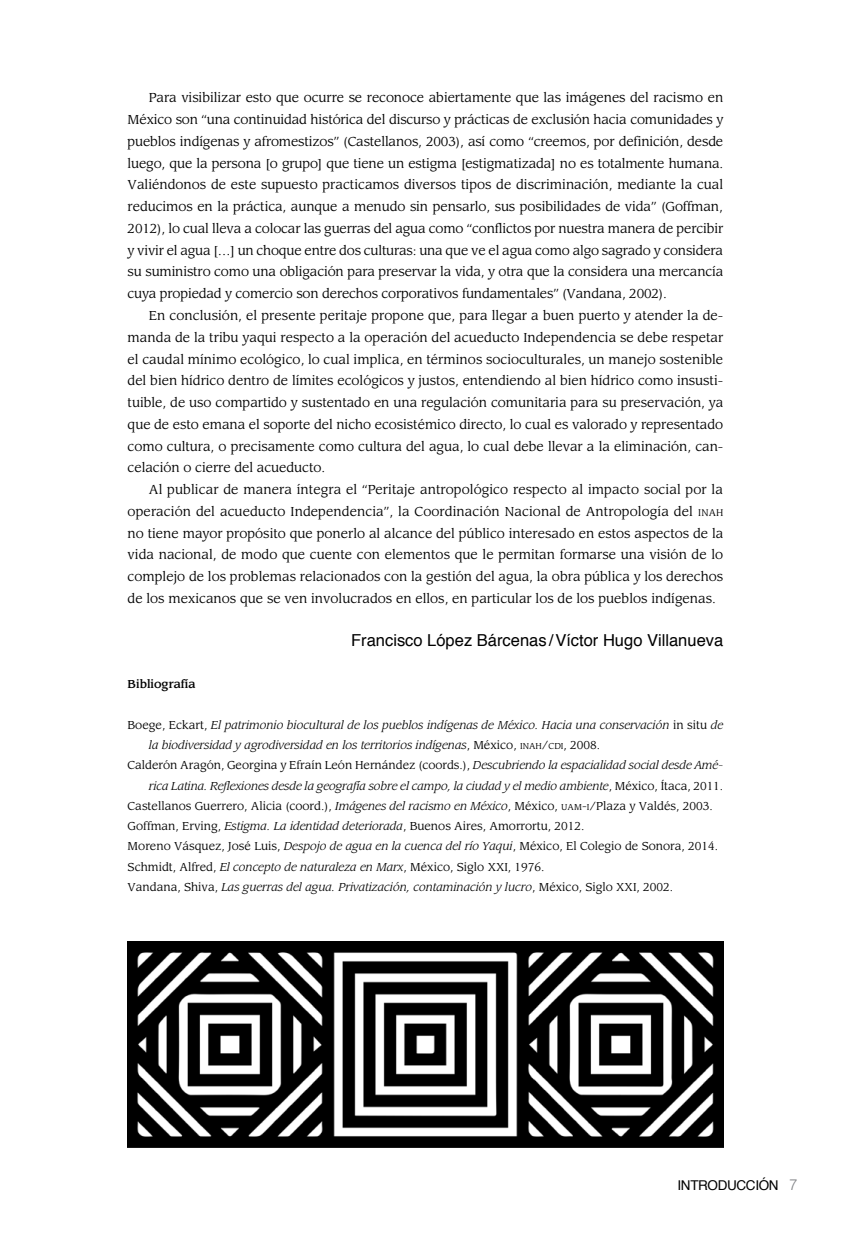
<style>
.page{position:relative;width:851px;height:1255px;background:#fff}
.page>*{position:absolute;margin:0;border:0;box-sizing:border-box;transform-origin:0 0}
.t1{font:16.5px "Helvetica";color:#000}
.t2{font:300 15px "Helvetica";color:#808285}
.t3{font:13.5px "Helvetica";letter-spacing:-.025em;color:#000}
.t4{font:12.75px/21.8px "Leawood";letter-spacing:-.005em;color:#000;text-align:justify}
.t5{font:11.25px "Leawood";color:#000}
.t6{font:italic 11.25px "Leawood";color:#000}
.t7{font:500 11.25px "Leawood";color:#000}
.s1{font-size:9.6px}
.s2{font-style:normal}
.s3{font-style:normal;font-size:8.4px}
.s4{font-style:italic}
.s5{font-size:8.4px}
.s6{font-style:inherit}
</style>
<div class="page">
<img style="left:128px;top:941px;width:595px;height:206px">
<p class="t4" style="left:128px;top:87px;width:597px;text-indent:21px">Para visibilizar esto que ocurre se reconoce abiertamente que las imágenes del racismo en México son “una continuidad histórica del discurso y prácticas de exclusión hacia comunidades y pueblos indígenas y afromestizos” (Castellanos, 2003), así como “creemos, por definición, desde luego, que la persona [o grupo] que tiene un estigma [estigmatizada] no es totalmente humana.<br>Valiéndonos de este supuesto practicamos diversos tipos de discriminación, mediante la cual reducimos en la práctica, aunque a menudo sin pensarlo, sus posibilidades de vida” (Goffman, 2012), lo cual lleva a colocar las guerras del agua como “conflictos por nuestra manera de percibir y vivir el agua […] un choque entre dos culturas: una que ve el agua como algo sagrado y considera su suministro como una obligación para preservar la vida, y otra que la considera una mercancía cuya propiedad y comercio son derechos corporativos fundamentales” (Vandana, 2002).</p>
<p class="t4" style="left:128px;top:305px;width:597px;text-indent:21px">En conclusión, el presente peritaje propone que, para llegar a buen puerto y atender la de&shy;manda de la tribu yaqui respecto a la operación del acueducto Independencia se debe respetar el caudal mínimo ecológico, lo cual implica, en términos socioculturales, un manejo sostenible del bien hídrico dentro de límites ecológicos y justos, entendiendo al bien hídrico como insusti&shy;tuible, de uso compartido y sustentado en una regulación comunitaria para su preservación, ya que de esto emana el soporte del nicho ecosistémico directo, lo cual es valorado y representado como cultura, o precisamente como cultura del agua, lo cual debe llevar a la eliminación, can&shy;celación o cierre del acueducto.</p>
<p class="t4" style="left:128px;top:479px;width:597px;text-indent:21px">Al publicar de manera íntegra el “Peritaje antropológico respecto al impacto social por la operación del acueducto Independencia”, la Coordinación Nacional de Antropología del <span class="s1">INAH </span>no tiene mayor propósito que ponerlo al alcance del público interesado en estos aspectos de la vida nacional, de modo que cuente con elementos que le permitan formarse una visión de lo complejo de los problemas relacionados con la gestión del agua, la obra pública y los derechos de los mexicanos que se ven involucrados en ellos, en particular los de los pueblos indígenas.</p>
<p class="t1" style="left:351px;top:628px;width:373px">Francisco López Bárcenas /Víctor Hugo Villanueva</p>
<p class="t7" style="left:128px;top:677px;width:69px">Bibliografía</p>
<p class="t6" style="left:128px;top:718px;width:597px"><span class="s2">Boege, Eckart,</span> El patrimonio biocultural de los pueblos indígenas de México. Hacia una conservación <span class="s2">in situ</span> de</p>
<p class="t6" style="left:149px;top:738px;width:453px">la biodiversidad y agrodiversidad en los territorios indígenas<span class="s2">, México,</span> <span class="s3">INAH</span><span class="s2">/</span><span class="s3">CDI</span><span class="s2">, 2008.</span></p>
<p class="t5" style="left:128px;top:758px;width:597px">Calderón Aragón, Georgina y Efraín León Hernández (coords.), <span class="s4">Descubriendo la espacialidad social desde Amé-</span></p>
<p class="t6" style="left:149px;top:778px;width:575px">rica Latina. Reflexiones desde la geografía sobre el campo, la ciudad y el medio ambiente<span class="s2">, México, Ítaca, 2011.</span></p>
<p class="t5" style="left:128px;top:799px;width:586px">Castellanos Guerrero, Alicia (coord.), <span class="s4">Imágenes del racismo en México</span>, México, <span class="s5">UAM</span><span class="s6">-</span><span class="s5">I</span>/Plaza y Valdés, 2003.</p>
<p class="t5" style="left:128px;top:819px;width:458px">Goffman, Erving, <span class="s4">Estigma. La identidad deteriorada</span>, Buenos Aires, Amorrortu, 2012.</p>
<p class="t5" style="left:128px;top:839px;width:592px">Moreno Vásquez, José Luis, <span class="s4">Despojo de agua en la cuenca del río Yaqui</span>, México, El Colegio de Sonora, 2014.</p>
<p class="t5" style="left:128px;top:860px;width:418px">Schmidt, Alfred, <span class="s4">El concepto de naturaleza en Marx</span>, México, Siglo XXI, 1976.</p>
<p class="t6" style="left:128px;top:880px;width:547px"><span class="s2">Vandana, Shiva,</span> Las guerras del agua. Privatización, contaminación y lucro<span class="s2">, México, Siglo XXI, 2002.</span></p>
<p class="t3" style="left:677px;top:1175px;width:103px">INTRODUCCIÓN</p>
<p class="t2" style="left:789px;top:1172px;width:10px">7</p>
</div>
